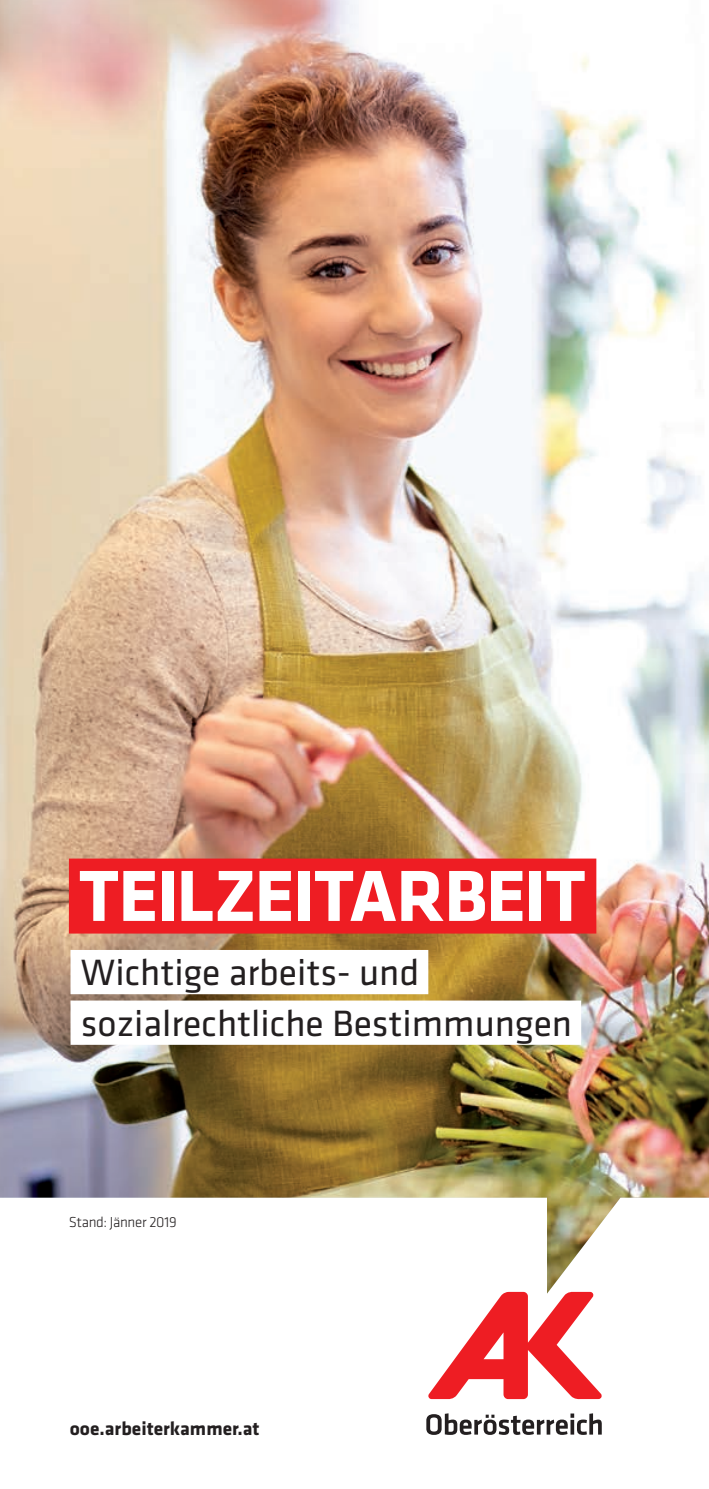
<style>
.page{position:relative;width:709px;height:1489px;background:#fff}
.page>*{position:absolute;margin:0;border:0;box-sizing:border-box;transform-origin:0 0}
.t1{font:700 75px "Klavika Basic";letter-spacing:-.015em;color:#fff}
.t2{font:38px/50.5px "Klavika Basic";color:#231f20}
.t3{font:700 19.5px "Klavika Basic";color:#231f20}
.t4{font:300 15px "Klavika Basic";letter-spacing:-.02em;color:#231f20}
</style>
<div class="page">
<svg style="left:428px;top:1294px;width:174px;height:105px"></svg>
<svg style="left:426px;top:1413px;width:176px;height:22px"></svg>
<img style="left:0;top:0;width:709px;height:1294px">
<div style="left:69px;top:859px;width:527px;height:75px;background:#ee1d23"></div>
<div style="left:71px;top:950px;width:357px;height:44px;background:#fff"></div>
<div style="left:71px;top:1001px;width:510px;height:44px;background:#fff"></div>
<h1 class="t1" style="left:79px;top:842px;width:508px">TEILZEITARBEIT</h1>
<p class="t2" style="left:81px;top:946px;width:493px">Wichtige arbeits- und sozialrechtliche Bestimmungen</p>
<p class="t4" style="left:69px;top:1213px;width:109px">Stand: Jänner 2019</p>
<p class="t3" style="left:70px;top:1414px;width:191px">ooe.arbeiterkammer.at</p>
</div>
